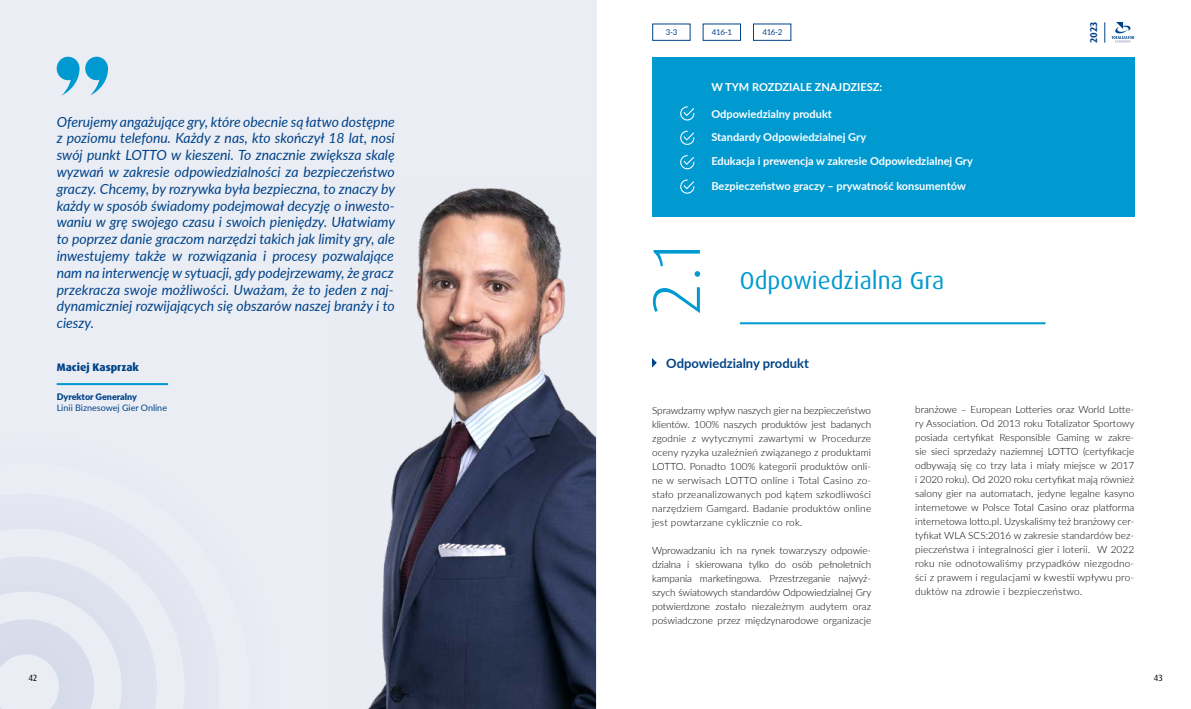
<style>
.page{position:relative;width:1191px;height:709px;background:#fff}
.page>*{position:absolute;margin:0;border:0;box-sizing:border-box;transform-origin:0 0}
.t1{font:300 67.3px "Dax Pro";color:#009ad1}
.t2{font:24.5px "Dax Pro";color:#009ad1}
.t3{font:italic 14px/16.8px "Lato";color:#004388;text-align:justify}
.t4{font:700 13px "Lato";color:#004388}
.t5{font:700 11px/23px "Lato";color:#fff}
.t6{font:800 11px "Dax Pro";color:#004388}
.t7{font:300 10px/14px "Lato";letter-spacing:.02em;color:#000;text-align:justify}
.t8{font:700 9.9px "Dax Pro";color:#004388}
.t9{font:9px "Lato";color:#004388}
.t10{font:900 9px "Lato";color:#004388}
.t11{font:9px "Dax Pro";color:#000}
.t12{font:8px "Lato";letter-spacing:-.04em;color:#004388}
</style>
<div class="page">
<div style="left:0;top:0;width:596px;height:709px;background:#ebedf5"></div>
<svg style="left:0;top:557px;width:157px;height:152px;fill:#dfe3ef"></svg>
<img style="left:368px;top:188px;width:227px;height:521px">
<svg style="left:57px;top:57px;width:51px;height:38px"></svg>
<hr style="left:740px;top:322px;width:305px;height:2px;background:#009ad1">
<svg style="left:1111px;top:22px;width:23px;height:21px"></svg>
<svg style="left:1104px;top:22px;width:1px;height:21px"></svg>
<hr style="left:57px;top:383px;width:111px;height:2px;background:#009ad1">
<svg style="left:652px;top:358px;width:5px;height:9px"></svg>
<div style="left:702px;top:23px;width:39px;height:18px;border:1px solid #004388"></div>
<div style="left:753px;top:23px;width:38px;height:18px;border:1px solid #004388"></div>
<div style="left:652px;top:23px;width:38px;height:18px;border:1px solid #004388"></div>
<div style="left:652px;top:57px;width:482px;height:159px;background:#009ad1"></div>
<svg style="left:680px;top:106px;width:14px;height:14px"></svg>
<svg style="left:680px;top:131px;width:14px;height:14px"></svg>
<svg style="left:680px;top:155px;width:14px;height:14px"></svg>
<svg style="left:680px;top:179px;width:14px;height:15px"></svg>
<p class="t3" style="left:57px;top:112px;width:340px">Oferujemy angażujące gry, które obecnie są łatwo dostępne z poziomu telefonu. Każdy z nas, kto skończył 18 lat, nosi swój punkt LOTTO w kieszeni. To znacznie zwiększa skalę wyzwań w zakresie odpowiedzialności za bezpieczeństwo graczy. Chcemy, by rozrywka była bezpieczna, to znaczy by każdy w sposób świadomy podejmował decyzję o inwesto&shy;waniu w grę swojego czasu i swoich pieniędzy. Ułatwiamy to poprzez danie graczom narzędzi takich jak limity gry, ale inwestujemy także w rozwiązania i procesy pozwalające nam na interwencję w sytuacji, gdy podejrzewamy, że gracz przekracza swoje możliwości. Uważam, że to jeden z naj&shy;dynamiczniej rozwijających się obszarów naszej branży i to cieszy.</p>
<p class="t6" style="left:57px;top:360px;width:84px">Maciej Kasprzak</p>
<p class="t10" style="left:57px;top:390px;width:82px">Dyrektor Generalny</p>
<p class="t9" style="left:57px;top:401px;width:112px">Linii Biznesowej Gier Online</p>
<p class="t12" style="left:666px;top:26px;width:13px">3-3</p>
<p class="t12" style="left:712px;top:26px;width:22px">416-1</p>
<p class="t12" style="left:762px;top:26px;width:22px">416-2</p>
<p class="t5" style="left:711px;top:75px;width:172px">W TYM ROZDZIALE ZNAJDZIESZ:</p>
<p class="t5" style="left:711px;top:102px;width:156px">Odpowiedzialny produkt<br>Standardy Odpowiedzialnej Gry</p>
<p class="t5" style="left:711px;top:149px;width:263px">Edukacja i prewencja w zakresie Odpowiedzialnej Gry</p>
<p class="t5" style="left:711px;top:174px;width:256px">Bezpieczeństwo graczy – prywatność konsumentów</p>
<h1 class="t1" style="left:633px;top:315px;width:74px;rotate:-90deg">2.1</h1>
<h2 class="t2" style="left:740px;top:265px;width:206px">Odpowiedzialna Gra</h2>
<h3 class="t4" style="left:666px;top:353px;width:144px">Odpowiedzialny produkt</h3>
<p class="t8" style="left:1087px;top:43px;width:23px;rotate:-90deg">2023</p>
<p class="t7" style="left:652px;top:403px;width:220px">Sprawdzamy wpływ naszych gier na bezpieczeństwo klientów. 100% naszych produktów jest badanych zgodnie z wytycznymi zawartymi w Procedurze oceny ryzyka uzależnień związanego z produktami LOTTO. Ponadto 100% kategorii produktów onli&shy;ne w serwisach LOTTO online i Total Casino zo&shy;stało przeanalizowanych pod kątem szkodliwości narzędziem Gamgard. Badanie produktów online jest powtarzane cyklicznie co rok.</p>
<p class="t7" style="left:652px;top:543px;width:221px">Wprowadzaniu ich na rynek towarzyszy odpowie&shy;dzialna i skierowana tylko do osób pełnoletnich kampania marketingowa. Przestrzeganie najwyż&shy;szych światowych standardów Odpowiedzialnej Gry potwierdzone zostało niezależnym audytem oraz poświadczone przez międzynarodowe organizacje</p>
<p class="t7" style="left:915px;top:402px;width:221px">branżowe – European Lotteries oraz World Lotte&shy;ry Association. Od 2013 roku Totalizator Sportowy posiada certyfikat Responsible Gaming w zakre&shy;sie sieci sprzedaży naziemnej LOTTO (certyfikacje odbywają się co trzy lata i miały miejsce w 2017 i 2020 roku). Od 2020 roku certyfikat mają również salony gier na automatach, jedyne legalne kasyno internetowe w Polsce Total Casino oraz platforma internetowa lotto.pl. Uzyskaliśmy też branżowy cer&shy;tyfikat WLA SCS:2016 w zakresie standardów bez&shy;pieczeństwa i integralności gier i loterii. W 2022 roku nie odnotowaliśmy przypadków niezgodno&shy;ści z prawem i regulacjami w kwestii wpływu pro&shy;duktów na zdrowie i bezpieczeństwo.</p>
<p class="t11" style="left:28px;top:671px;width:10px">42</p>
<p class="t11" style="left:1153px;top:671px;width:10px">43</p>
</div>
